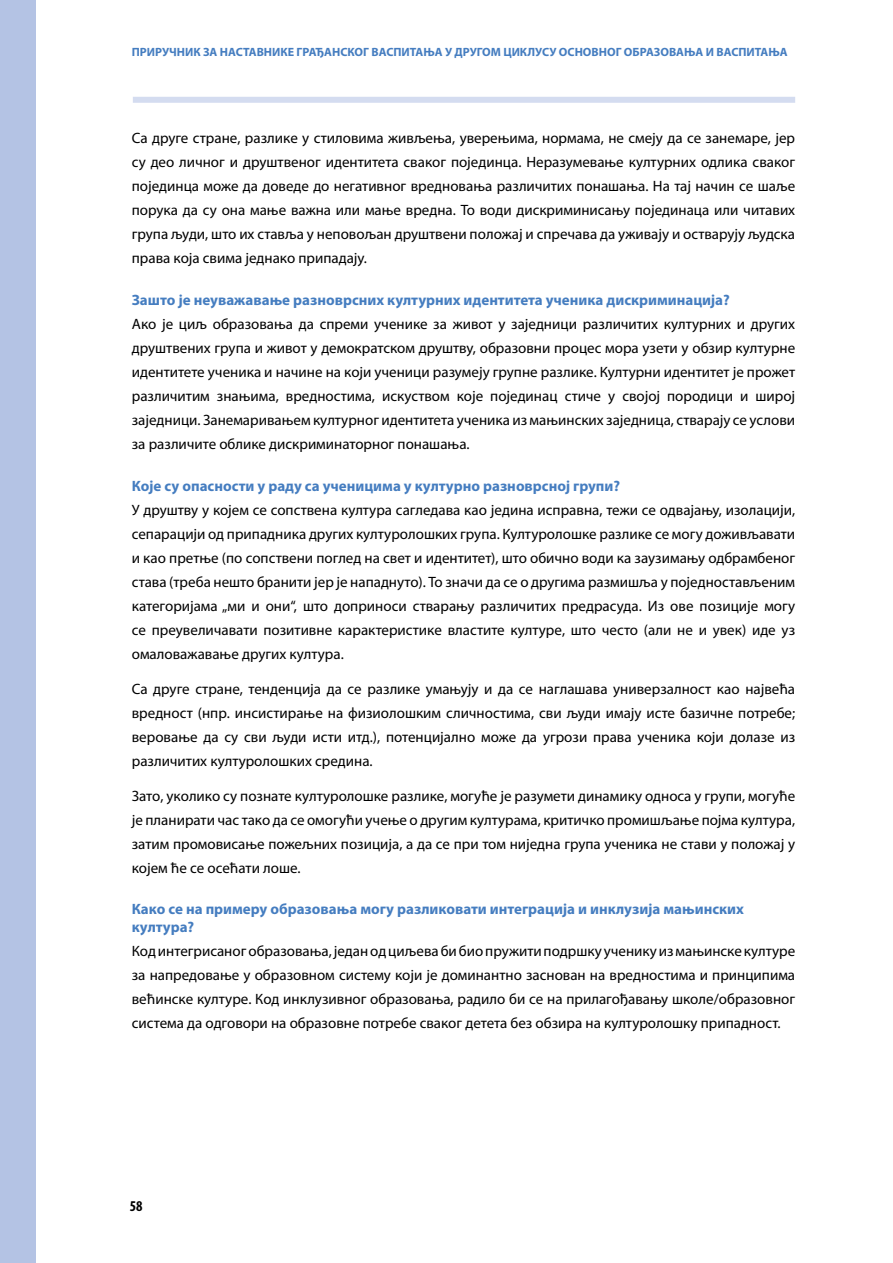
<style>
.page{position:relative;width:893px;height:1263px;background:#fff}
.page>*{position:absolute;margin:0;border:0;box-sizing:border-box;transform-origin:0 0}
.t1{font:15px/24px "Myriad Pro";color:#000;text-align:justify}
.t2{font:700 15px/18px "Myriad Pro";color:#457dc0}
.t3{font:700 condensed 15px "Myriad Pro";color:#000}
.t4{font:700 12px "Myriad Pro";color:#457dc0}
</style>
<div class="page">
<div style="left:0;top:0;width:35px;height:1263px;background:#b4c3e4"></div>
<div style="left:133px;top:97px;width:662px;height:6px;background:#d4dcf0"></div>
<p class="t4" style="left:132px;top:45px;width:657px">ПРИРУЧНИК ЗА НАСТАВНИКЕ ГРАЂАНСКОГ ВАСПИТАЊА У ДРУГОМ ЦИКЛУСУ ОСНОВНОГ ОБРАЗОВАЊА И ВАСПИТАЊА</p>
<p class="t1" style="left:132px;top:126px;width:665px">Са друге стране, разлике у стиловима живљења, уверењима, нормама, не смеју да се занемаре, јер су део личног и друштвеног идентитета сваког појединца. Неразумевање културних одлика сваког појединца може да доведе до негативног вредновања различитих понашања. На тај начин се шаље порука да су она мање важна или мање вредна. То води дискриминисању појединаца или читавих група људи, што их ставља у неповољан друштвени положај и спречава да уживају и остварују људска права која свима једнако припадају.</p>
<p class="t2" style="left:132px;top:291px;width:600px">Зашто је неуважавање разноврсних културних идентитета ученика дискриминација?</p>
<p class="t1" style="left:132px;top:312px;width:665px">Ако је циљ образовања да спреми ученике за живот у заједници различитих културних и других друштвених група и живот у демократском друштву, образовни процес мора узети у обзир културне идентитете ученика и начине на који ученици разумеју групне разлике. Културни идентитет је прожет различитим знањима, вредностима, искуством које појединац стиче у својој породици и широј заједници. Занемаривањем културног идентитета ученика из мањинских заједница, стварају се услови за различите облике дискриминаторног понашања.</p>
<p class="t2" style="left:132px;top:477px;width:490px">Које су опасности у раду са ученицима у културно разноврсној групи?</p>
<p class="t1" style="left:132px;top:498px;width:665px">У друштву у којем се сопствена култура сагледава као једина исправна, тежи се одвајању, изолацији, сепарацији од припадника других културолошких група. Културолошке разлике се могу доживљавати и као претње (по сопствени поглед на свет и идентитет), што обично води ка заузимању одбрамбеног става (треба нешто бранити јер је нападнуто). То значи да се о другима размишља у поједностављеним категоријама „ми и они“, што доприноси стварању различитих предрасуда. Из ове позиције могу се преувеличавати позитивне карактеристике властите културе, што често (али не и увек) иде уз омаловажавање других култура.</p>
<p class="t1" style="left:132px;top:677px;width:665px">Са друге стране, тенденција да се разлике умањују и да се наглашава универзалност као највећа вредност (нпр. инсистирање на физиолошким сличностима, сви људи имају исте базичне потребе; веровање да су сви људи исти итд.), потенцијално може да угрози права ученика који долазе из различитих културолошких средина.</p>
<p class="t1" style="left:132px;top:784px;width:665px">Зато, уколико су познате културолошке разлике, могуће је разумети динамику односа у групи, могуће је планирати час тако да се омогући учење о другим културама, критичко промишљање појма култура, затим промовисање пожељних позиција, а да се при том ниједна група ученика не стави у положај у којем ће се осећати лоше.</p>
<p class="t2" style="left:132px;top:900px;width:614px">Како се на примеру образовања могу разликовати интеграција и инклузија мањинских култура?</p>
<p class="t1" style="left:132px;top:939px;width:665px">Код интегрисаног образовања, један од циљева би био пружити подршку ученику из мањинске културе за напредовање у образовном систему који је доминантно заснован на вредностима и принципима већинске културе. Код инклузивног образовања, радило би се на прилагођавању школе/образовног система да одговори на образовне потребе сваког детета без обзира на културолошку припадност.</p>
<p class="t3" style="left:130px;top:1197px;width:14px">58</p>
</div>
